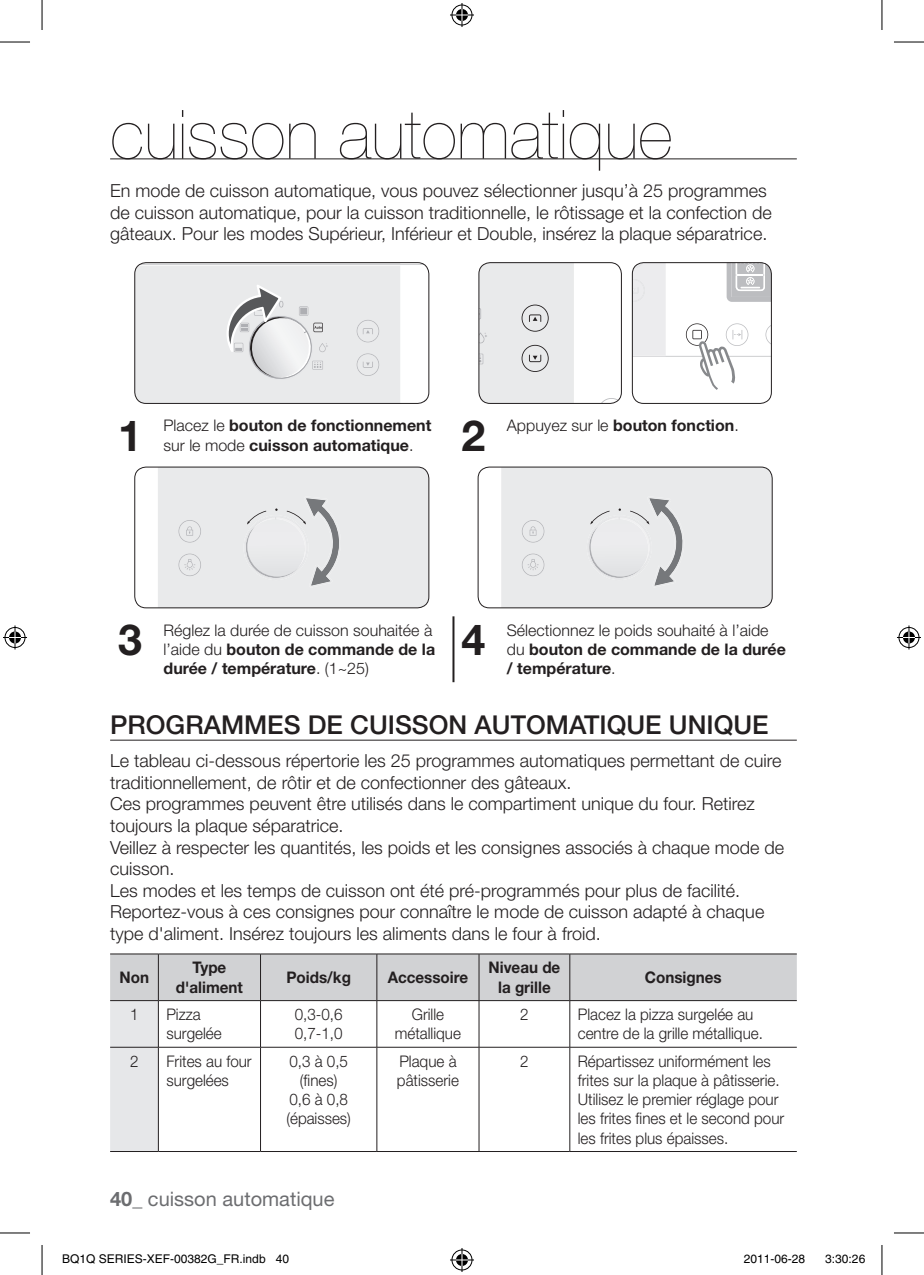
<style>
.page{position:relative;width:924px;height:1275px;background:#fff}
.page>*{position:absolute;margin:0;border:0;box-sizing:border-box;transform-origin:0 0}
.t1{font:200 68px "Helvetica Neue LT Pro";color:#231f20}
.t2{font:700 42.8px "Helvetica Neue LT Pro";color:#231f20}
.t3{font:500 26px "Helvetica Neue LT Pro";letter-spacing:.11em;color:#231f20}
.t4{font:20px "Helvetica Neue LT Pro";color:#6c6d70}
.t5{font:300 18px/21.6px "Helvetica Neue LT Pro";color:#231f20}
.t6{font:300 16px/19.2px "Helvetica Neue LT Pro";color:#231f20;scale:.95 1}
.t7{font:300 16px/19.2px "Helvetica Neue LT Pro";color:#231f20}
.t8{font:700 16px/19.2px "Helvetica Neue LT Pro";color:#231f20}
.t9{font:700 16px/19.2px "Helvetica Neue LT Pro";color:#231f20;text-align:center;scale:.95 1}
.t10{font:12px "Helvetica";color:#000}
.s1{font-weight:300}
.s2{font-weight:700}
</style>
<div class="page">
<hr style="left:110px;top:158px;width:686px;height:1px;background:#231f20">
<hr style="left:110px;top:740px;width:686px;height:1px;background:#231f20">
<hr style="left:452px;top:616px;width:2px;height:66px;background:#231f20">
<svg style="left:135px;top:263px;width:293px;height:140px;background:#e7e8e9"></svg>
<div style="left:134px;top:262px;width:295px;height:142px;border:1px solid #231f20;border-radius:11px"></div>
<svg style="left:480px;top:263px;width:141px;height:140px"></svg>
<div style="left:478px;top:262px;width:143px;height:142px;border:1px solid #231f20;border-radius:11px"></div>
<svg style="left:633px;top:263px;width:138px;height:127px"></svg>
<div style="left:631px;top:262px;width:140px;height:142px;border:1px solid #231f20;border-radius:11px"></div>
<svg style="left:135px;top:467px;width:293px;height:141px;background:#e7e8e9"></svg>
<div style="left:134px;top:466px;width:295px;height:142px;border:1px solid #231f20;border-radius:11px"></div>
<svg style="left:479px;top:467px;width:292px;height:141px;background:#e7e8e9"></svg>
<div style="left:477px;top:466px;width:295px;height:142px;border:1px solid #231f20;border-radius:11px"></div>
<svg style="left:110px;top:954px;width:686px;height:197px"></svg>
<hr style="left:110px;top:953px;width:48px;height:1px;background:#231f20">
<hr style="left:158px;top:953px;width:102px;height:1px;background:#231f20">
<hr style="left:158px;top:954px;width:1px;height:46px;background:#231f20">
<hr style="left:260px;top:953px;width:116px;height:1px;background:#231f20">
<hr style="left:260px;top:954px;width:1px;height:46px;background:#231f20">
<hr style="left:376px;top:953px;width:103px;height:1px;background:#231f20">
<hr style="left:376px;top:954px;width:1px;height:46px;background:#231f20">
<hr style="left:479px;top:953px;width:90px;height:1px;background:#231f20">
<hr style="left:478px;top:954px;width:1px;height:46px;background:#231f20">
<hr style="left:569px;top:953px;width:227px;height:1px;background:#231f20">
<hr style="left:569px;top:954px;width:1px;height:46px;background:#231f20">
<hr style="left:110px;top:1000px;width:48px;height:1px;background:#231f20">
<hr style="left:158px;top:1000px;width:102px;height:1px;background:#231f20">
<hr style="left:158px;top:1001px;width:1px;height:46px;background:#231f20">
<hr style="left:260px;top:1000px;width:116px;height:1px;background:#231f20">
<hr style="left:260px;top:1001px;width:1px;height:46px;background:#231f20">
<hr style="left:376px;top:1000px;width:103px;height:1px;background:#231f20">
<hr style="left:376px;top:1001px;width:1px;height:46px;background:#231f20">
<hr style="left:479px;top:1000px;width:90px;height:1px;background:#231f20">
<hr style="left:478px;top:1001px;width:1px;height:46px;background:#231f20">
<hr style="left:569px;top:1000px;width:227px;height:1px;background:#231f20">
<hr style="left:569px;top:1001px;width:1px;height:46px;background:#231f20">
<hr style="left:110px;top:1047px;width:48px;height:1px;background:#231f20">
<hr style="left:158px;top:1047px;width:102px;height:1px;background:#231f20">
<hr style="left:158px;top:1047px;width:1px;height:104px;background:#231f20">
<hr style="left:260px;top:1047px;width:116px;height:1px;background:#231f20">
<hr style="left:260px;top:1047px;width:1px;height:104px;background:#231f20">
<hr style="left:376px;top:1047px;width:103px;height:1px;background:#231f20">
<hr style="left:376px;top:1047px;width:1px;height:104px;background:#231f20">
<hr style="left:479px;top:1047px;width:90px;height:1px;background:#231f20">
<hr style="left:478px;top:1047px;width:1px;height:104px;background:#231f20">
<hr style="left:569px;top:1047px;width:227px;height:1px;background:#231f20">
<hr style="left:569px;top:1047px;width:1px;height:104px;background:#231f20">
<hr style="left:110px;top:1151px;width:48px;height:1px;background:#231f20">
<hr style="left:158px;top:1151px;width:102px;height:1px;background:#231f20">
<hr style="left:260px;top:1151px;width:116px;height:1px;background:#231f20">
<hr style="left:376px;top:1151px;width:103px;height:1px;background:#231f20">
<hr style="left:479px;top:1151px;width:90px;height:1px;background:#231f20">
<hr style="left:569px;top:1151px;width:227px;height:1px;background:#231f20">
<hr style="left:0;top:42px;width:30px;height:1px;background:#000">
<hr style="left:893px;top:42px;width:30px;height:1px;background:#000">
<hr style="left:0;top:1232px;width:30px;height:1px;background:#000">
<hr style="left:893px;top:1232px;width:30px;height:1px;background:#000">
<hr style="left:42px;top:0;width:1px;height:30px;background:#000">
<hr style="left:42px;top:1245px;width:1px;height:30px;background:#000">
<hr style="left:881px;top:0;width:1px;height:30px;background:#000">
<hr style="left:881px;top:1245px;width:1px;height:30px;background:#000">
<svg style="left:450px;top:3px;width:24px;height:24px"></svg>
<svg style="left:450px;top:1248px;width:24px;height:24px"></svg>
<svg style="left:3px;top:625px;width:24px;height:24px"></svg>
<svg style="left:897px;top:625px;width:23px;height:24px"></svg>
<div style="left:282px;top:1254px;width:7px;height:9px;border:1px solid #fff;border-radius:50%"></div>
<h1 class="t1" style="left:110px;top:95px;width:563px">cuisson automatique</h1>
<p class="t5" style="left:110px;top:180px;width:663px">En mode de cuisson automatique, vous pouvez sélectionner jusqu’à 25 programmes de cuisson automatique, pour la cuisson traditionnelle, le rôtissage et la confection de gâteaux. Pour les modes Supérieur, Inférieur et Double, insérez la plaque séparatrice.</p>
<h2 class="t2" style="left:118px;top:408px;width:25px">1</h2>
<p class="t8" style="left:163px;top:415px;width:269px"><span class="s1">Placez le</span> bouton de fonctionnement <span class="s1">sur le mode</span> cuisson automatique<span class="s1">.</span></p>
<h2 class="t2" style="left:461px;top:408px;width:25px">2</h2>
<p class="t8" style="left:506px;top:415px;width:233px"><span class="s1">Appuyez sur le</span> bouton fonction<span class="s1">.</span></p>
<h2 class="t2" style="left:118px;top:612px;width:25px">3</h2>
<p class="t7" style="left:163px;top:620px;width:273px">Réglez la durée de cuisson souhaitée à l’aide du <span class="s2">bouton de commande de la durée / température</span>. (1~25)</p>
<h2 class="t2" style="left:461px;top:612px;width:25px">4</h2>
<p class="t7" style="left:506px;top:620px;width:280px">Sélectionnez le poids souhaité à l’aide du <span class="s2">bouton de commande de la durée / température</span>.</p>
<h3 class="t3" style="left:110px;top:709px;width:657px">PROGRAMMES DE CUISSON AUTOMATIQUE UNIQUE</h3>
<p class="t5" style="left:110px;top:749px;width:675px">Le tableau ci-dessous répertorie les 25 programmes automatiques permettant de cuire traditionnellement, de rôtir et de confectionner des gâteaux.<br>Ces programmes peuvent être utilisés dans le compartiment unique du four. Retirez toujours la plaque séparatrice.<br>Veillez à respecter les quantités, les poids et les consignes associés à chaque mode de cuisson.<br>Les modes et les temps de cuisson ont été pré-programmés pour plus de facilité.<br>Reportez-vous à ces consignes pour connaître le mode de cuisson adapté à chaque type d'aliment. Insérez toujours les aliments dans le four à froid.</p>
<p class="t9" style="left:119px;top:967px;width:33px">Non</p>
<p class="t9" style="left:176px;top:957px;width:72px">Type d'aliment</p>
<p class="t9" style="left:286px;top:967px;width:69px">Poids/kg</p>
<p class="t9" style="left:387px;top:967px;width:86px">Accessoire</p>
<p class="t9" style="left:488px;top:957px;width:77px">Niveau de la grille</p>
<p class="t9" style="left:644px;top:967px;width:82px">Consignes</p>
<p class="t6" style="left:130px;top:1004px;width:10px">1</p>
<p class="t6" style="left:166px;top:1004px;width:60px">Pizza surgelée</p>
<p class="t6" style="left:294px;top:1004px;width:52px">0,3-0,6<br>0,7-1,0</p>
<p class="t6" style="left:394px;top:1004px;width:71px;text-align:center">Grille métallique</p>
<p class="t6" style="left:520px;top:1004px;width:10px">2</p>
<p class="t6" style="left:577px;top:1004px;width:196px">Placez la pizza surgelée au centre de la grille métallique.</p>
<p class="t6" style="left:130px;top:1051px;width:10px">2</p>
<p class="t6" style="left:166px;top:1051px;width:91px">Frites au four surgelées</p>
<p class="t6" style="left:286px;top:1051px;width:69px;text-align:center">0,3 à 0,5 (fines)<br>0,6 à 0,8 (épaisses)</p>
<p class="t6" style="left:397px;top:1051px;width:67px">Plaque à pâtisserie</p>
<p class="t6" style="left:520px;top:1051px;width:10px">2</p>
<p class="t6" style="left:577px;top:1051px;width:219px">Répartissez uniformément les frites sur la plaque à pâtisserie.<br>Utilisez le premier réglage pour les frites fines et le second pour les frites plus épaisses.</p>
<p class="t4" style="left:110px;top:1186px;width:226px"><span class="s2">40</span>_ cuisson automatique</p>
<p class="t10" style="left:62px;top:1251px;width:228px">BQ1Q SERIES-XEF-00382G_FR.indb 40</p>
<p class="t10" style="left:743px;top:1251px;width:63px">2011-06-28</p>
<p class="t10" style="left:824px;top:1251px;width:42px">3:30:26</p>
</div>
